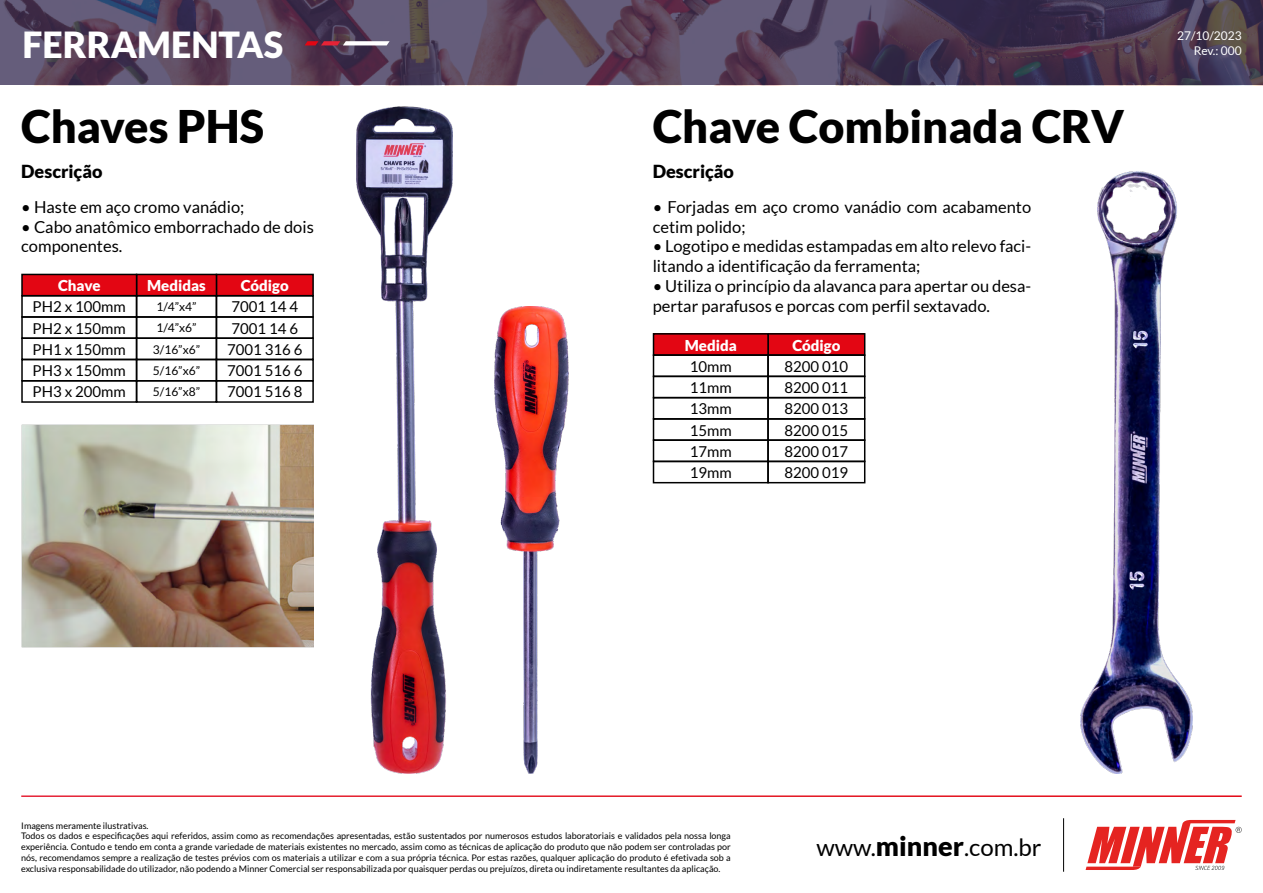
<style>
.page{position:relative;width:1263px;height:893px;background:#fff}
.page>*{position:absolute;margin:0;border:0;box-sizing:border-box;transform-origin:0 0}
.t1{font:900 45px "Lato";color:#000}
.t2{font:900 36px "Lato";color:#fff}
.t3{font:24px "Lato";color:#000}
.t4{font:900 18px "Lato";color:#000}
.t5{font:16.5px/19.8px "Lato";color:#000}
.t6{font:15px/21.3px "Lato";color:#000}
.t7{font:900 15px "Lato";color:#fff}
.t8{font:12px/21.3px "Lato";color:#000}
.t9{font:12px/14.4px "Lato";color:#fff;text-align:right}
.t10{font:9px/10.8px "Lato";color:#000}
.s1{font-weight:900;font-size:27px}
</style>
<div class="page">
<hr style="left:1063px;top:818px;width:1px;height:54px;background:#000">
<img style="left:0;top:0;width:1263px;height:85px">
<svg style="left:305px;top:41px;width:85px;height:4px"></svg>
<svg style="left:1085px;top:820px;width:157px;height:50px"></svg>
<img style="left:356px;top:106px;width:96px;height:667px">
<img style="left:495px;top:307px;width:73px;height:466px">
<div style="left:216px;top:274px;width:97px;height:22px;background:#e30613"></div>
<div style="left:216px;top:274px;width:98px;height:22px;border:2px solid #000"></div>
<div style="left:216px;top:295px;width:98px;height:23px;border:2px solid #000"></div>
<div style="left:216px;top:316px;width:98px;height:23px;border:2px solid #000"></div>
<div style="left:216px;top:337px;width:98px;height:23px;border:2px solid #000"></div>
<div style="left:216px;top:359px;width:98px;height:22px;border:2px solid #000"></div>
<div style="left:216px;top:380px;width:98px;height:23px;border:2px solid #000"></div>
<div style="left:137px;top:274px;width:79px;height:22px;background:#e30613"></div>
<div style="left:136px;top:274px;width:81px;height:22px;border:2px solid #000"></div>
<div style="left:136px;top:295px;width:81px;height:23px;border:2px solid #000"></div>
<div style="left:136px;top:316px;width:81px;height:23px;border:2px solid #000"></div>
<div style="left:136px;top:337px;width:81px;height:23px;border:2px solid #000"></div>
<div style="left:136px;top:359px;width:81px;height:22px;border:2px solid #000"></div>
<div style="left:136px;top:380px;width:81px;height:23px;border:2px solid #000"></div>
<div style="left:22px;top:274px;width:115px;height:22px;background:#e30613"></div>
<div style="left:21px;top:274px;width:116px;height:22px;border:2px solid #000"></div>
<div style="left:21px;top:295px;width:116px;height:23px;border:2px solid #000"></div>
<div style="left:21px;top:316px;width:116px;height:23px;border:2px solid #000"></div>
<div style="left:21px;top:337px;width:116px;height:23px;border:2px solid #000"></div>
<div style="left:21px;top:359px;width:116px;height:22px;border:2px solid #000"></div>
<div style="left:21px;top:380px;width:116px;height:23px;border:2px solid #000"></div>
<img style="left:21px;top:424px;width:293px;height:223px">
<div style="left:768px;top:334px;width:97px;height:21px;background:#e30613"></div>
<div style="left:767px;top:333px;width:98px;height:23px;border:2px solid #000"></div>
<div style="left:767px;top:354px;width:98px;height:23px;border:2px solid #000"></div>
<div style="left:767px;top:439px;width:98px;height:23px;border:2px solid #000"></div>
<div style="left:653px;top:334px;width:115px;height:21px;background:#e30613"></div>
<div style="left:653px;top:333px;width:116px;height:23px;border:2px solid #000"></div>
<div style="left:653px;top:354px;width:116px;height:23px;border:2px solid #000"></div>
<div style="left:767px;top:376px;width:98px;height:22px;border:2px solid #000"></div>
<div style="left:767px;top:397px;width:98px;height:23px;border:2px solid #000"></div>
<div style="left:653px;top:376px;width:116px;height:22px;border:2px solid #000"></div>
<div style="left:653px;top:397px;width:116px;height:23px;border:2px solid #000"></div>
<div style="left:653px;top:418px;width:116px;height:23px;border:2px solid #000"></div>
<div style="left:653px;top:439px;width:116px;height:23px;border:2px solid #000"></div>
<div style="left:767px;top:461px;width:98px;height:22px;border:2px solid #000"></div>
<div style="left:653px;top:461px;width:116px;height:22px;border:2px solid #000"></div>
<img style="left:1080px;top:171px;width:112px;height:602px">
<h2 class="t2" style="left:22px;top:24px;width:262px">FERRAMENTAS</h2>
<h1 class="t1" style="left:21px;top:100px;width:245px">Chaves PHS</h1>
<h3 class="t4" style="left:21px;top:161px;width:83px">Descrição</h3>
<h3 class="t5" style="left:21px;top:197px;width:225px">• Haste em aço cromo vanádio;</h3>
<h3 class="t5" style="left:21px;top:217px;width:294px">• Cabo anatômico emborrachado de dois componentes.</h3>
<h3 class="t7" style="left:241px;top:277px;width:50px">Código</h3>
<h3 class="t6" style="left:227px;top:296px;width:77px">7001 14 4<br>7001 14 6<br>7001 316 6<br>7001 516 6<br>7001 516 8</h3>
<h3 class="t7" style="left:147px;top:277px;width:60px">Medidas</h3>
<h3 class="t8" style="left:153px;top:296px;width:49px">1/4”x4”<br>1/4”x6”<br>3/16”x6”<br>5/16”x6”<br>5/16”x8”</h3>
<h3 class="t7" style="left:58px;top:277px;width:44px">Chave</h3>
<h3 class="t6" style="left:33px;top:296px;width:95px;text-align:justify">PH2 x 100mm PH2 x 150mm PH1 x 150mm PH3 x 150mm PH3 x 200mm</h3>
<h1 class="t1" style="left:653px;top:100px;width:473px">Chave Combinada CRV</h1>
<h3 class="t4" style="left:653px;top:161px;width:83px">Descrição</h3>
<h3 class="t5" style="left:653px;top:197px;width:380px">• Forjadas em aço cromo vanádio com acabamento cetim polido;</h3>
<h3 class="t5" style="left:653px;top:236px;width:380px">• Logotipo e medidas estampadas em alto relevo faci&shy;litando a identificação da ferramenta;</h3>
<h3 class="t5" style="left:653px;top:276px;width:380px">• Utiliza o princípio da alavanca para apertar ou desa&shy;pertar parafusos e porcas com perfil sextavado.</h3>
<h3 class="t7" style="left:792px;top:336px;width:50px">Código</h3>
<h3 class="t6" style="left:784px;top:356px;width:65px">8200 010</h3>
<h3 class="t7" style="left:685px;top:336px;width:54px">Medida</h3>
<h3 class="t6" style="left:690px;top:356px;width:44px">10mm</h3>
<h3 class="t6" style="left:690px;top:377px;width:44px;text-align:justify">11mm 13mm 15mm 17mm 19mm</h3>
<h3 class="t6" style="left:784px;top:377px;width:65px">8200 011<br>8200 013</h3>
<h3 class="t6" style="left:784px;top:419px;width:65px">8200 015<br>8200 017</h3>
<h3 class="t6" style="left:784px;top:462px;width:65px">8200 019</h3>
<h3 class="t9" style="left:1177px;top:29px;width:66px">27/10/2023<br>Rev.: 000</h3>
<p class="t10" style="left:21px;top:820px;width:711px">Imagens meramente ilustrativas.<br>Todos os dados e especificações aqui referidos, assim como as recomendações apresentadas, estão sustentados por numerosos estudos laboratoriais e validados pela nossa longa experiência. Contudo e tendo em conta a grande variedade de materiais existentes no mercado, assim como as técnicas de aplicação do produto que não podem ser controladas por nós, recomendamos sempre a realização de testes prévios com os materiais a utilizar e com a sua própria técnica. Por estas razões, qualquer aplicação do produto é efetivada sob a exclusiva responsabilidade do utilizador, não podendo a Minner Comercial ser responsabilizada por quaisquer perdas ou prejuízos, direta ou indiretamente resultantes da aplicação.</p>
<h3 class="t3" style="left:816px;top:834px;width:227px">www.<span class="s1">minner</span>.com.br</h3>
</div>
